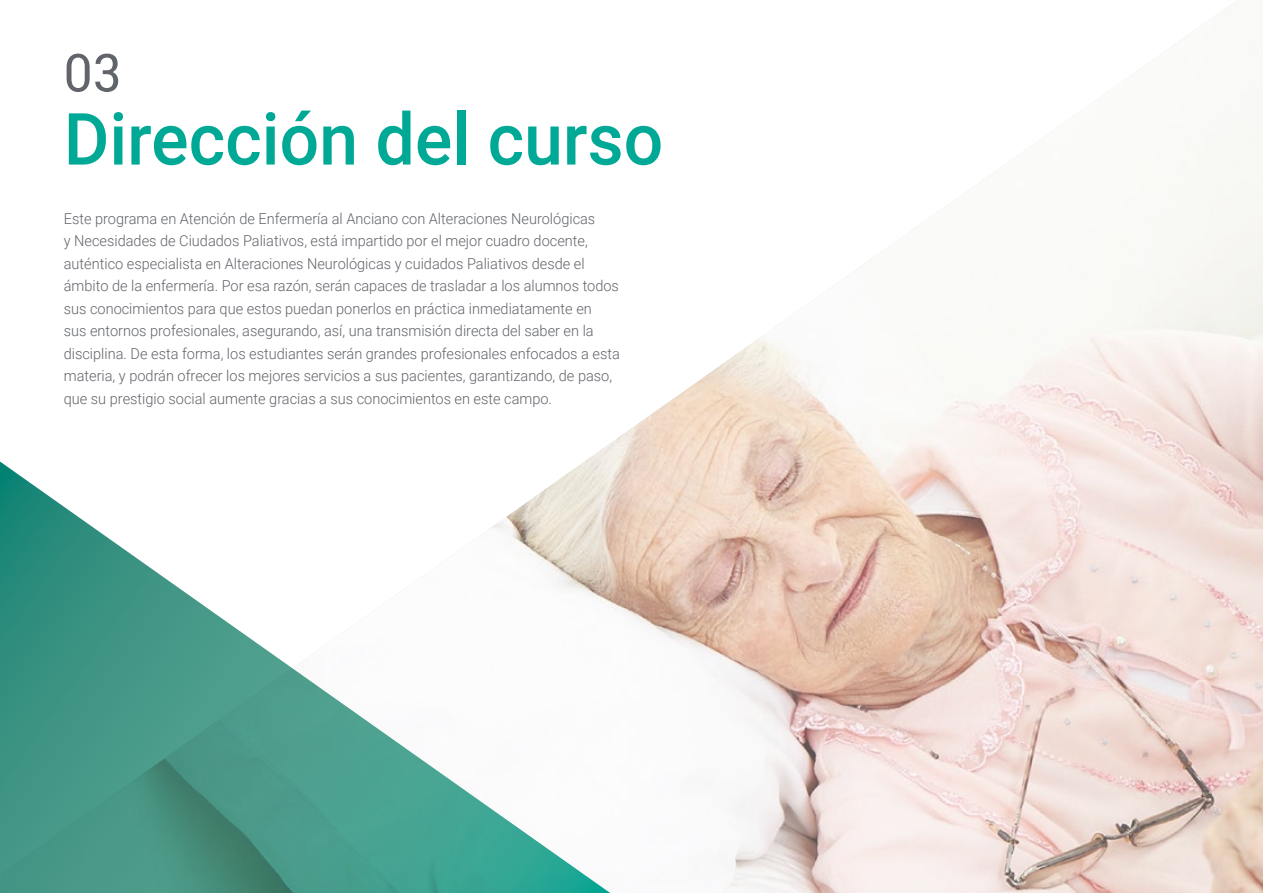
<style>
.page{position:relative;width:1263px;height:893px;background:#fff}
.page>*{position:absolute;margin:0;border:0;box-sizing:border-box;transform-origin:0 0}
.t1{font:500 72px "Roboto";color:#00a996}
.t2{font:52.5px "Roboto";color:#61646a}
.t3{font:300 15px/22.5px "Roboto";color:#61646a}
</style>
<div class="page">
<img style="left:607px;top:0;width:656px;height:893px">
<svg style="left:0;top:446px;width:640px;height:447px"></svg>
<h2 class="t2" style="left:64px;top:36px;width:59px">03</h2>
<h1 class="t1" style="left:64px;top:89px;width:601px">Dirección del curso</h1>
<p class="t3" style="left:64px;top:207px;width:558px">Este programa en Atención de Enfermería al Anciano con Alteraciones Neurológicas<br>y Necesidades de Ciudados Paliativos, está impartido por el mejor cuadro docente, auténtico especialista en Alteraciones Neurológicas y cuidados Paliativos desde el ámbito de la enfermería. Por esa razón, serán capaces de trasladar a los alumnos todos sus conocimientos para que estos puedan ponerlos en práctica inmediatamente en<br>sus entornos profesionales, asegurando, así, una transmisión directa del saber en la disciplina. De esta forma, los estudiantes serán grandes profesionales enfocados a esta materia, y podrán ofrecer los mejores servicios a sus pacientes, garantizando, de paso, que su prestigio social aumente gracias a sus conocimientos en este campo.</p>
</div>
